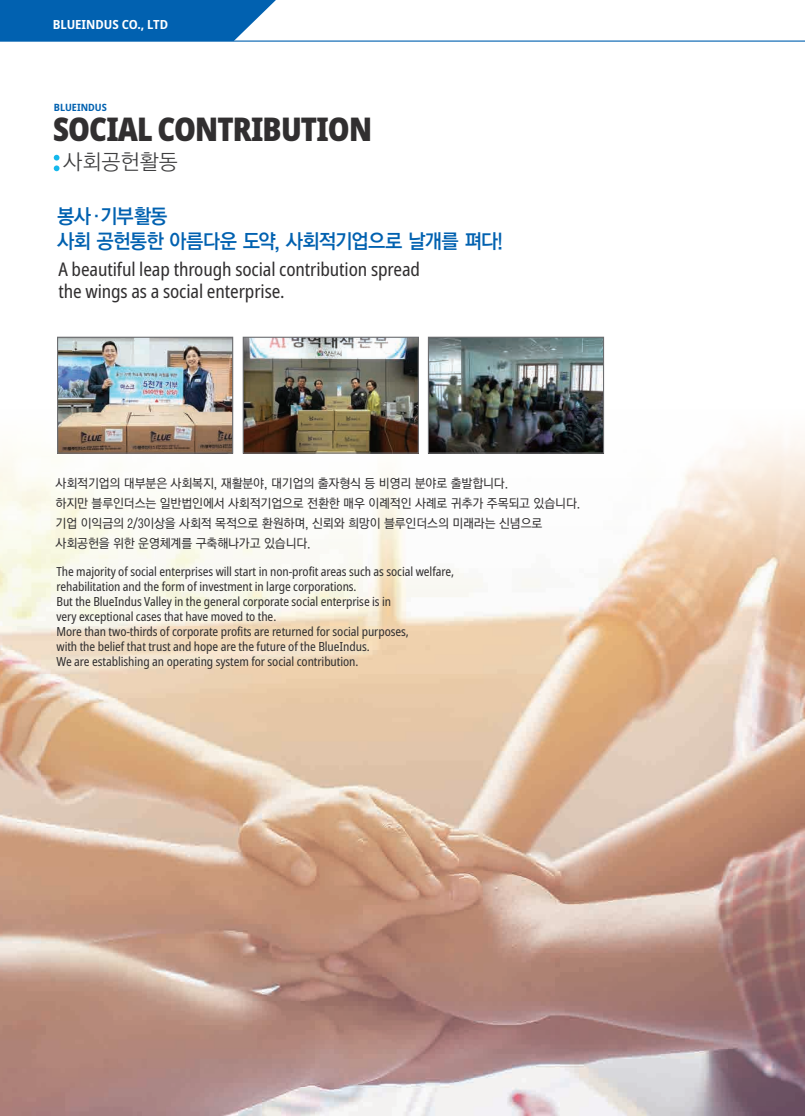
<style>
.page{position:relative;width:805px;height:1117px;background:#fff}
.page>*{position:absolute;margin:0;border:0;box-sizing:border-box;transform-origin:0 0}
.t1{font:900 condensed 32.5px "Noto Sans";letter-spacing:-.025em;color:#312f30}
.t2{font:21.25px "YGO520";color:#3e3e3f}
.t3{font:20px/25px "YGO540";letter-spacing:-.045em;color:#0161b0}
.t4{font:condensed 18.75px/21.2px "Noto Sans";letter-spacing:-.005em;color:#312f30}
.t5{font:condensed 12.5px/15px "Noto Sans";letter-spacing:-.005em;color:#312f30}
.t6{font:12.5px/20px "YGO530";letter-spacing:-.01em;color:#312f30}
.t7{font:700 semi-condensed 12.5px "Noto Sans";color:#fff}
.t8{font:700 semi-condensed 10px "Noto Sans";color:#0161b0}
</style>
<div class="page">
<img style="left:0;top:613px;width:804px;height:502px">
<svg style="left:0;top:336px;width:804px;height:277px"></svg>
<img style="left:59px;top:338px;width:172px;height:113px">
<div style="left:57px;top:336px;width:176px;height:117px;border:1px solid #6c6d70"></div>
<img style="left:430px;top:338px;width:172px;height:113px">
<div style="left:428px;top:336px;width:176px;height:117px;border:1px solid #6c6d70"></div>
<img style="left:244px;top:338px;width:173px;height:113px">
<div style="left:242px;top:336px;width:177px;height:117px;border:1px solid #6c6d70"></div>
<svg style="left:54px;top:155px;width:5px;height:16px"></svg>
<hr style="left:0;top:40px;width:804px;height:2px;background:#0161b0">
<svg style="left:0;top:0;width:287px;height:41px;background:#1c72b8"></svg>
<p class="t7" style="left:53px;top:16px;width:117px">BLUEINDUS CO., LTD</p>
<p class="t8" style="left:54px;top:100px;width:54px">BLUEINDUS</p>
<h1 class="t1" style="left:53px;top:105px;width:320px">SOCIAL CONTRIBUTION</h1>
<h2 class="t2" style="left:63px;top:151px;width:116px">사회공헌활동</h2>
<h3 class="t3" style="left:57px;top:205px;width:446px">봉사·기부활동<br>사회 공헌통한 아름다운 도약, 사회적기업으로 날개를 펴다!</h3>
<h3 class="t4" style="left:58px;top:259px;width:363px">A beautiful leap through social contribution spread the wings as a social enterprise.</h3>
<p class="t6" style="left:56px;top:474px;width:526px">사회적기업의 대부분은 사회복지, 재활분야, 대기업의 출자형식 등 비영리 분야로 출발합니다.<br>하지만 블루인더스는 일반법인에서 사회적기업으로 전환한 매우 이례적인 사례로 귀추가 주목되고 있습니다. 기업 이익금의 2/3이상을 사회적 목적으로 환원하며, 신뢰와 희망이 블루인더스의 미래라는 신념으로 사회공헌을 위한 운영체계를 구축해나가고 있습니다.</p>
<p class="t5" style="left:56px;top:564px;width:399px">The majority of social enterprises will start in non-profit areas such as social welfare, rehabilitation and the form of investment in large corporations.<br>But the BlueIndus Valley in the general corporate social enterprise is in<br>very exceptional cases that have moved to the.<br>More than two-thirds of corporate profits are returned for social purposes,<br>with the belief that trust and hope are the future of the BlueIndus.<br>We are establishing an operating system for social contribution.</p>
</div>
